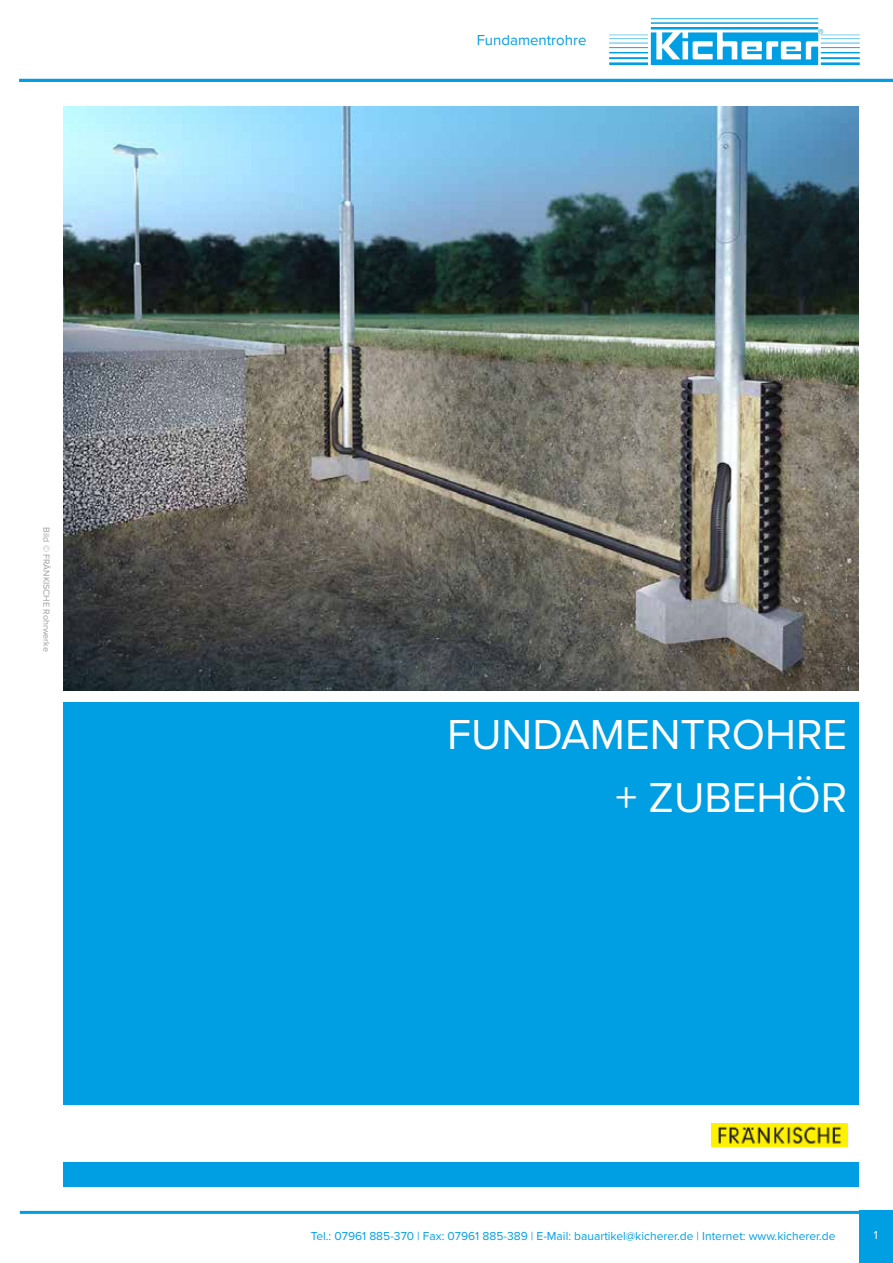
<style>
.page{position:relative;width:893px;height:1263px;background:#fff}
.page>*{position:absolute;margin:0;border:0;box-sizing:border-box;transform-origin:0 0}
.t1{font:43.5px/63px "Proxima Nova";color:#fff;text-align:right}
.t2{font:15px "Proxima Nova";color:#009fe3}
.t3{font:12px "Proxima Nova";color:#009fe3}
.t4{font:12px "Proxima Nova";color:#fff}
.t5{font:9px "Proxima Nova";color:#9d9d9c}
</style>
<div class="page">
<hr style="left:19px;top:79px;width:874px;height:3px;background:#009fe3">
<div style="left:859px;top:1211px;width:34px;height:52px;background:#009fe3"></div>
<hr style="left:20px;top:1211px;width:873px;height:3px;background:#009fe3">
<div style="left:64px;top:702px;width:795px;height:484px;background:#009fe3"></div>
<div style="left:58px;top:1106px;width:805px;height:56px;background:#fff"></div>
<img style="left:64px;top:106px;width:795px;height:584px">
<img style="left:712px;top:1123px;width:135px;height:23px">
<svg style="left:609px;top:18px;width:251px;height:47px"></svg>
<p class="t5" style="left:53px;top:527px;width:126px;rotate:90deg">Bild © FRÄNKISCHE Rohrwerke</p>
<p class="t2" style="left:477px;top:29px;width:111px">Fundamentrohre</p>
<h1 class="t1" style="left:447px;top:701px;width:402px">FUNDAMENTROHRE + ZUBEHÖR</h1>
<p class="t3" style="left:311px;top:1226px;width:526px">Tel.: 07961 885-370 | Fax: 07961 885-389 | E-Mail: bauartikel@kicherer.de | Internet: www.kicherer.de</p>
<p class="t4" style="left:874px;top:1226px;width:6px">1</p>
</div>
